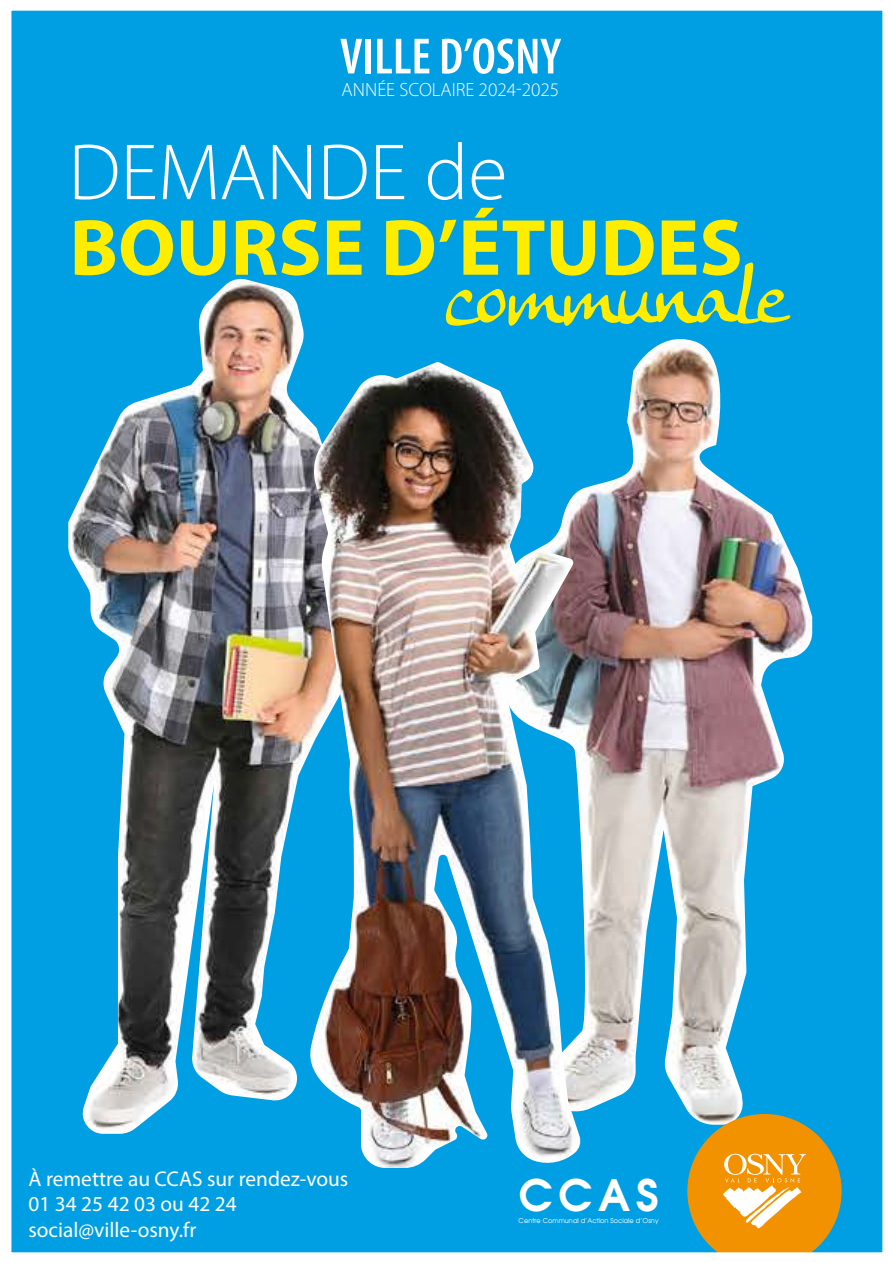
<style>
.page{position:relative;width:893px;height:1263px;background:#fff}
.page>*{position:absolute;margin:0;border:0;box-sizing:border-box;transform-origin:0 0}
.t1{font:700 80.4px "Myriad Pro";color:#ffed00}
.t2{font:300 80.4px "Myriad Pro";color:#fff}
.t3{font:74.4px "Anke Calligraphic FG";color:#ffed00}
.t4{font:600 condensed 51.3px "Myriad Pro";color:#fff}
.t5{font:700 43.35px "Avalon";color:#fff}
.t6{font:21.3px/25.7px "Myriad Pro";color:#fff}
.t7{font:300 19.2px "Myriad Pro";color:#fff}
.t8{font:6.6px "Avalon Plain";color:#fff}
</style>
<div class="page">
<img style="left:11px;top:10px;width:872px;height:1243px">
<h3 class="t4" style="left:340px;top:25px;width:222px">VILLE D’OSNY</h3>
<p class="t7" style="left:342px;top:79px;width:219px">ANNÉE SCOLAIRE 2024-2025</p>
<h1 class="t2" style="left:68px;top:124px;width:441px">DEMANDE de</h1>
<h1 class="t1" style="left:69px;top:195px;width:675px">BOURSE D’ÉTUDES</h1>
<h2 class="t3" style="left:445px;top:253px;width:340px">communale</h2>
<p class="t6" style="left:29px;top:1165px;width:321px">À remettre au CCAS sur rendez-vous<br>01 34 25 42 03 ou 42 24 social@ville-osny.fr</p>
<h3 class="t5" style="left:519px;top:1165px;width:141px">CCAS</h3>
<p class="t8" style="left:519px;top:1216px;width:141px">Centre Communal d’Action Sociale d’Osny</p>
</div>
